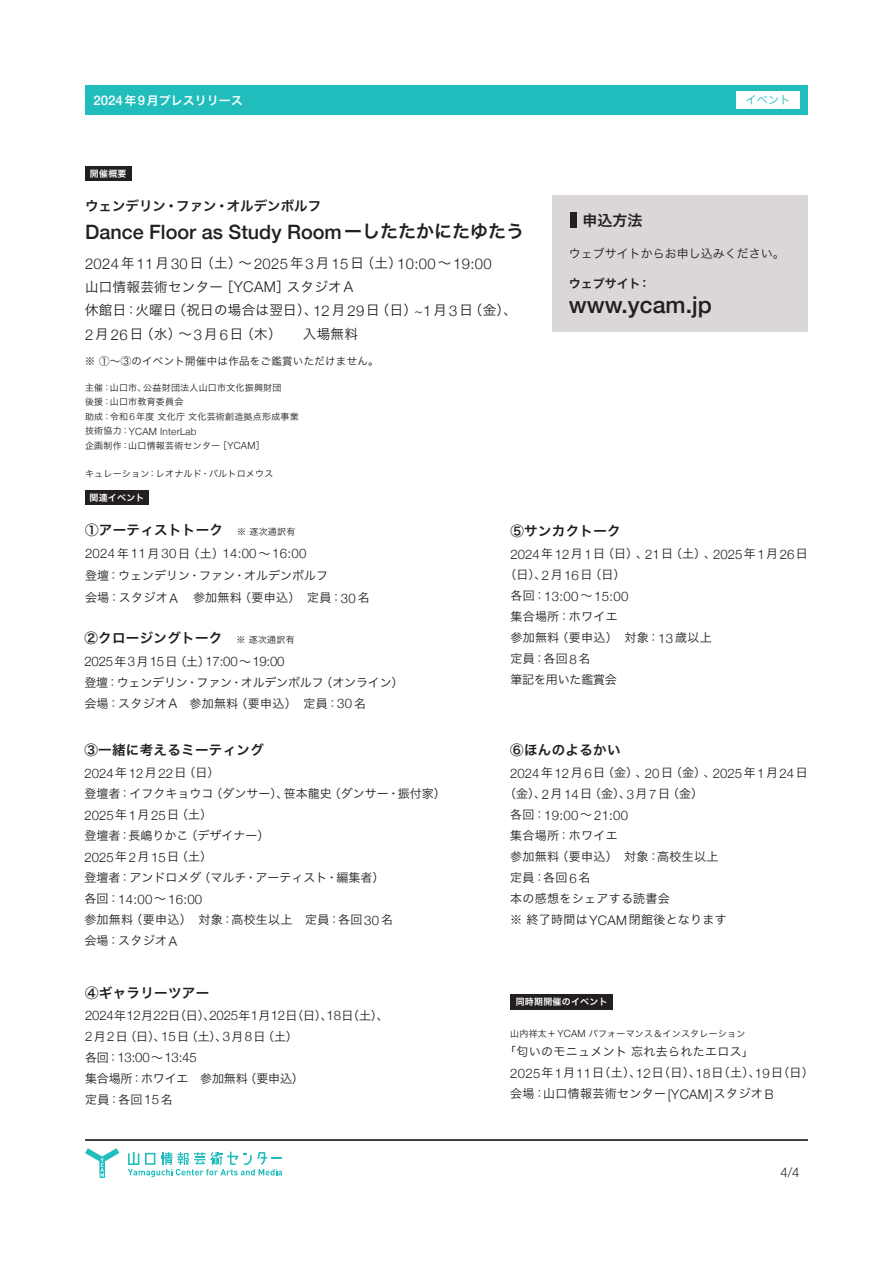
<style>
.page{position:relative;width:893px;height:1263px;background:#fff}
.page>*{position:absolute;margin:0;border:0;box-sizing:border-box;transform-origin:0 0}
.t1{font:500 23.1px "Helvetica Neue";color:#231f20}
.開催概要_事業名{font:500 19.8px "Helvetica Neue";color:#231f20}
.チケット情報タイトル{font:15px "Hira Kaku Pro W6";color:#231f20}
.開催概要_日時{font:300 14.85px "Helvetica Neue";letter-spacing:.025em;color:#231f20}
.開催概要_日時-2{font:13.5px/23.7px "Hira Kaku Pro W3";letter-spacing:.025em;color:#231f20}
.開催概要_日時-3{font:13.5px "Hira Kaku Pro W6";letter-spacing:.025em;color:#231f20}
.開催概要_事業名-2{font:13.5px "Hira Kaku Pro W6";color:#231f20}
.開催概要_日時-4{font:300 13.2px "Helvetica Neue";color:#231f20}
.開催概要_その他{font:300 13.2px "Helvetica Neue";letter-spacing:-.015em;color:#231f20}
.開催概要_その他-2{font:300 13.2px "Helvetica Neue";letter-spacing:.025em;color:#231f20}
.開催概要_その他-3{font:12px/21px "Hira Kaku Pro W3";letter-spacing:.025em;color:#231f20}
.開催概要_日時-5{font:12px "Hira Kaku Pro W3";color:#231f20}
.開催概要_その他-4{font:12px "Hira Kaku Pro W3";letter-spacing:-.015em;color:#231f20}
.開催概要_その他-5{font:12px "Hira Kaku Pro W3";color:#231f20}
.t2{font:12px "Hira Kaku Pro W6";color:#fff}
.t3{font:12px "Hira Kaku Pro W6";color:#231f20}
.P2カテゴリ{font:11.25px "Hira Kaku Pro W3";color:#21bdbd}
.開催概要_その他-6{font:10.5px "Hira Kaku Pro W3";letter-spacing:.025em;color:#231f20}
.開催概要_クレジット{font:300 9.9px "Helvetica Neue";letter-spacing:.025em;color:#231f20}
.開催概要_クレジット-2{font:9px "Hira Kaku Pro W3";letter-spacing:.025em;color:#231f20}
.開催概要_その他-7{font:9px "Hira Kaku Pro W3";letter-spacing:.025em;color:#231f20}
.開催概要_見出し{font:9px "Hira Kaku Pro W6";letter-spacing:.025em;color:#fff}
.s1{font-family:"Helvetica Neue";font-weight:500;font-size:13.2px}
.s2{font-family:"Hira Kaku Pro W6";font-weight:400;font-size:18px}
.s3{font-family:"Hira Kaku Pro W3";font-weight:400;font-size:13.5px}
.s4{font-family:"Helvetica Neue";font-weight:300;font-size:14.85px}
.s5{font-family:"Helvetica Neue";font-weight:300;font-size:9.9px}
.s6{font-family:"Hira Kaku Pro W3";font-weight:400;font-size:9px}
.s7{font-family:"Hira Kaku Pro W3";font-size:9px}
.s8{font-family:"Hira Kaku Pro W3";font-weight:400;font-size:12px}
.s9{font-family:"Helvetica Neue";font-weight:300;font-size:13.2px}
</style>
<div class="page">
<svg style="left:85px;top:1148px;width:34px;height:30px"></svg>
<svg style="left:128px;top:1152px;width:154px;height:25px"></svg>
<div style="left:85px;top:85px;width:723px;height:30px;background:#21bdbd"></div>
<hr style="left:85px;top:1139px;width:723px;height:1px;background:#231f20">
<hr style="left:85px;top:1140px;width:723px;height:1px;background:#231f20">
<div style="left:736px;top:91px;width:64px;height:17px;background:#fff"></div>
<div style="left:85px;top:166px;width:46px;height:15px;background:#231f20"></div>
<div style="left:85px;top:490px;width:64px;height:15px;background:#231f20"></div>
<div style="left:510px;top:994px;width:103px;height:15px;background:#231f20"></div>
<div style="left:553px;top:196px;width:255px;height:136px;background:#dad7d6"></div>
<div style="left:570px;top:213px;width:6px;height:15px;background:#231f20"></div>
<p class="t2" style="left:94px;top:89px;width:151px"><span class="s1">2024</span>年<span class="s1">9</span>月プレスリリース</p>
<p class="P2カテゴリ" style="left:746px;top:90px;width:47px">イベント</p>
<p class="開催概要_見出し" style="left:90px;top:165px;width:38px">開催概要</p>
<p class="開催概要_事業名-2" style="left:85px;top:194px;width:238px">ウェンデリン・ファン・オルデンボルフ</p>
<p class="開催概要_事業名" style="left:85px;top:216px;width:441px">Dance Floor as Study Room<span class="s2">ーしたたかにたゆたう</span></p>
<p class="開催概要_日時" style="left:85px;top:251px;width:408px">2024<span class="s3">年</span>11<span class="s3">月</span>30<span class="s3">日（土）～</span>2025<span class="s3">年</span>3<span class="s3">月</span>15<span class="s3">日（土）</span>10:00<span class="s3">～</span>19:00</p>
<p class="開催概要_日時-2" style="left:85px;top:274px;width:270px">山口情報芸術センター［<span class="s4">YCAM</span>］スタジオ<span class="s4">A</span></p>
<p class="開催概要_日時-2" style="left:85px;top:297px;width:434px">休館日：火曜日（祝日の場合は翌日）、<span class="s4">12</span>月<span class="s4">29</span>日（日）<span class="s4">~1</span>月<span class="s4">3</span>日（金）、<br><span class="s4">2</span>月<span class="s4">26</span>日（水）～<span class="s4">3</span>月<span class="s4">6</span>日（木）　　入場無料</p>
<p class="開催概要_その他-6" style="left:85px;top:351px;width:295px">※ ①～③のイベント開催中は作品をご鑑賞いただけません。</p>
<p class="開催概要_クレジット-2" style="left:85px;top:380px;width:198px">主催：山口市、公益財団法人山口市文化振興財団</p>
<p class="開催概要_クレジット-2" style="left:85px;top:394px;width:100px">後援：山口市教育委員会</p>
<p class="開催概要_クレジット-2" style="left:85px;top:408px;width:215px">助成：令和<span class="s5">6</span>年度文化庁文化芸術創造拠点形成事業</p>
<p class="開催概要_クレジット" style="left:85px;top:423px;width:113px"><span class="s6">技術協力：</span>YCAM InterLab</p>
<p class="開催概要_クレジット-2" style="left:85px;top:437px;width:181px">企画制作：山口情報芸術センター［<span class="s5">YCAM</span>］</p>
<p class="開催概要_クレジット-2" style="left:85px;top:466px;width:190px">キュレーション：レオナルド・バルトロメウス</p>
<p class="開催概要_見出し" style="left:90px;top:489px;width:57px">関連イベント</p>
<p class="チケット情報タイトル" style="left:583px;top:206px;width:61px">申込方法</p>
<p class="開催概要_その他-5" style="left:569px;top:243px;width:217px">ウェブサイトからお申し込みください。</p>
<p class="t3" style="left:569px;top:273px;width:83px">ウェブサイト：</p>
<p class="t1" style="left:569px;top:286px;width:145px">www.ycam.jp</p>
<p class="開催概要_日時-3" style="left:85px;top:518px;width:212px">①アーティストトーク　<span class="s7">※ 逐次通訳有</span></p>
<p class="開催概要_その他-2" style="left:85px;top:543px;width:223px">2024<span class="s8">年</span>11<span class="s8">月</span>30<span class="s8">日（土）</span>14:00<span class="s8">～</span>16:00</p>
<p class="開催概要_日時-5" style="left:85px;top:565px;width:245px">登壇：ウェンデリン・ファン・オルデンボルフ</p>
<p class="開催概要_その他-3" style="left:85px;top:586px;width:286px">会場：スタジオ<span class="s9">A</span> 参加無料（要申込）　定員：<span class="s9">30</span>名</p>
<p class="開催概要_日時-3" style="left:84px;top:626px;width:212px">②クロージングトーク　<span class="s7">※ 逐次通訳有</span></p>
<p class="開催概要_その他" style="left:84px;top:651px;width:202px">2025<span class="s8">年</span>3<span class="s8">月</span>15<span class="s8">日（土）</span>17:00<span class="s8">～</span>19:00</p>
<p class="開催概要_その他-4" style="left:84px;top:671px;width:321px">登壇：ウェンデリン・ファン・オルデンボルフ（オンライン）</p>
<p class="開催概要_その他-3" style="left:84px;top:692px;width:283px">会場：スタジオ<span class="s9">A</span>　参加無料（要申込）　定員：<span class="s9">30</span>名</p>
<p class="開催概要_日時-3" style="left:84px;top:737px;width:181px">③一緒に考えるミーティング</p>
<p class="開催概要_日時-4" style="left:84px;top:762px;width:137px">2024<span class="s8">年</span>12<span class="s8">月</span>22<span class="s8">日（日）</span></p>
<p class="開催概要_日時-5" style="left:84px;top:783px;width:363px">登壇者：イフクキョウコ（ダンサー）、笹本龍史（ダンサー・振付家）</p>
<p class="開催概要_日時-4" style="left:84px;top:804px;width:129px">2025<span class="s8">年</span>1<span class="s8">月</span>25<span class="s8">日（土）</span></p>
<p class="開催概要_日時-5" style="left:84px;top:825px;width:187px">登壇者：長嶋りかこ（デザイナー）</p>
<p class="開催概要_日時-4" style="left:84px;top:846px;width:129px">2025<span class="s8">年</span>2<span class="s8">月</span>15<span class="s8">日（土）</span></p>
<p class="開催概要_日時-5" style="left:84px;top:867px;width:301px">登壇者：アンドロメダ（マルチ・アーティスト・編集者）</p>
<p class="開催概要_日時-4" style="left:84px;top:888px;width:119px"><span class="s8">各回：</span>14:00<span class="s8">～</span>16:00</p>
<p class="開催概要_その他-3" style="left:84px;top:908px;width:310px">参加無料（要申込）　対象：高校生以上　定員：各回<span class="s9">30</span>名</p>
<p class="開催概要_その他-3" style="left:84px;top:929px;width:94px">会場：スタジオ<span class="s9">A</span></p>
<p class="開催概要_日時-3" style="left:85px;top:980px;width:126px">④ギャラリーツアー</p>
<p class="開催概要_その他-3" style="left:85px;top:1004px;width:305px"><span class="s9">2024</span>年<span class="s9">12</span>月<span class="s9">22</span>日（日）、<span class="s9">2025</span>年<span class="s9">1</span>月<span class="s9">12</span>日（日）、<span class="s9">18</span>日（土）、<br><span class="s9">2</span>月<span class="s9">2</span>日（日）、<span class="s9">15</span>日（土）、<span class="s9">3</span>月<span class="s9">8</span>日（土）　</p>
<p class="開催概要_その他" style="left:85px;top:1047px;width:113px"><span class="s8">各回：</span>13:00<span class="s8">～</span>13:45</p>
<p class="開催概要_その他-4" style="left:85px;top:1068px;width:220px">集合場所：ホワイエ　参加無料（要申込）</p>
<p class="開催概要_その他-3" style="left:85px;top:1088px;width:89px">定員：各回<span class="s9">15</span>名</p>
<p class="開催概要_日時-3" style="left:510px;top:519px;width:112px">⑤サンカクトーク</p>
<p class="開催概要_日時-4" style="left:510px;top:543px;width:299px">2024<span class="s8">年</span>12<span class="s8">月</span>1<span class="s8">日（日）、</span>21<span class="s8">日（土）、</span>2025<span class="s8">年</span>1<span class="s8">月</span>26<span class="s8">日</span></p>
<p class="開催概要_日時-5" style="left:504px;top:564px;width:123px">（日）、<span class="s9">2</span>月<span class="s9">16</span>日（日）</p>
<p class="開催概要_日時-4" style="left:510px;top:585px;width:119px"><span class="s8">各回：</span>13:00<span class="s8">～</span>15:00</p>
<p class="開催概要_その他-3" style="left:510px;top:605px;width:121px">集合場所：ホワイエ　</p>
<p class="開催概要_その他-3" style="left:510px;top:626px;width:203px">参加無料（要申込）　対象：<span class="s9">13</span>歳以上</p>
<p class="開催概要_その他-3" style="left:510px;top:647px;width:82px">定員：各回<span class="s9">8</span>名</p>
<p class="開催概要_その他-4" style="left:510px;top:669px;width:108px">筆記を用いた鑑賞会</p>
<p class="開催概要_日時-3" style="left:510px;top:737px;width:112px">⑥ほんのよるかい</p>
<p class="開催概要_日時-4" style="left:510px;top:762px;width:299px">2024<span class="s8">年</span>12<span class="s8">月</span>6<span class="s8">日（金）、</span>20<span class="s8">日（金）、</span>2025<span class="s8">年</span>1<span class="s8">月</span>24<span class="s8">日</span></p>
<p class="開催概要_日時-5" style="left:504px;top:783px;width:200px">（金）、<span class="s9">2</span>月<span class="s9">14</span>日（金）、<span class="s9">3</span>月<span class="s9">7</span>日（金）</p>
<p class="開催概要_日時-4" style="left:510px;top:804px;width:119px"><span class="s8">各回：</span>19:00<span class="s8">～</span>21:00</p>
<p class="開催概要_その他-3" style="left:510px;top:824px;width:109px">集合場所：ホワイエ</p>
<p class="開催概要_その他-3" style="left:510px;top:845px;width:222px">参加無料（要申込）　対象：高校生以上　</p>
<p class="開催概要_その他-3" style="left:510px;top:866px;width:82px">定員：各回<span class="s9">6</span>名</p>
<p class="開催概要_その他-3" style="left:510px;top:887px;width:161px">本の感想をシェアする読書会</p>
<p class="開催概要_その他-3" style="left:510px;top:908px;width:218px">※ 終了時間は<span class="s9">YCAM</span>閉館後となります</p>
<p class="開催概要_見出し" style="left:516px;top:994px;width:94px">同時期開催のイベント</p>
<p class="開催概要_その他-7" style="left:510px;top:1025px;width:237px">山内祥太＋<span class="s5">YCAM</span> パフォーマンス＆インスタレーション</p>
<p class="開催概要_その他-3" style="left:504px;top:1040px;width:251px">「匂いのモニュメント忘れ去られたエロス」</p>
<p class="開催概要_その他-3" style="left:510px;top:1061px;width:305px"><span class="s9">2025</span>年<span class="s9">1</span>月<span class="s9">11</span>日（土）、<span class="s9">12</span>日（日）、<span class="s9">18</span>日（土）、<span class="s9">19</span>日（日）</p>
<p class="開催概要_その他-3" style="left:510px;top:1082px;width:265px">会場：山口情報芸術センター<span class="s9">[YCAM]</span>スタジオ<span class="s9">B</span></p>
<p class="開催概要_日時-4" style="left:780px;top:1161px;width:21px">4/4</p>
</div>
